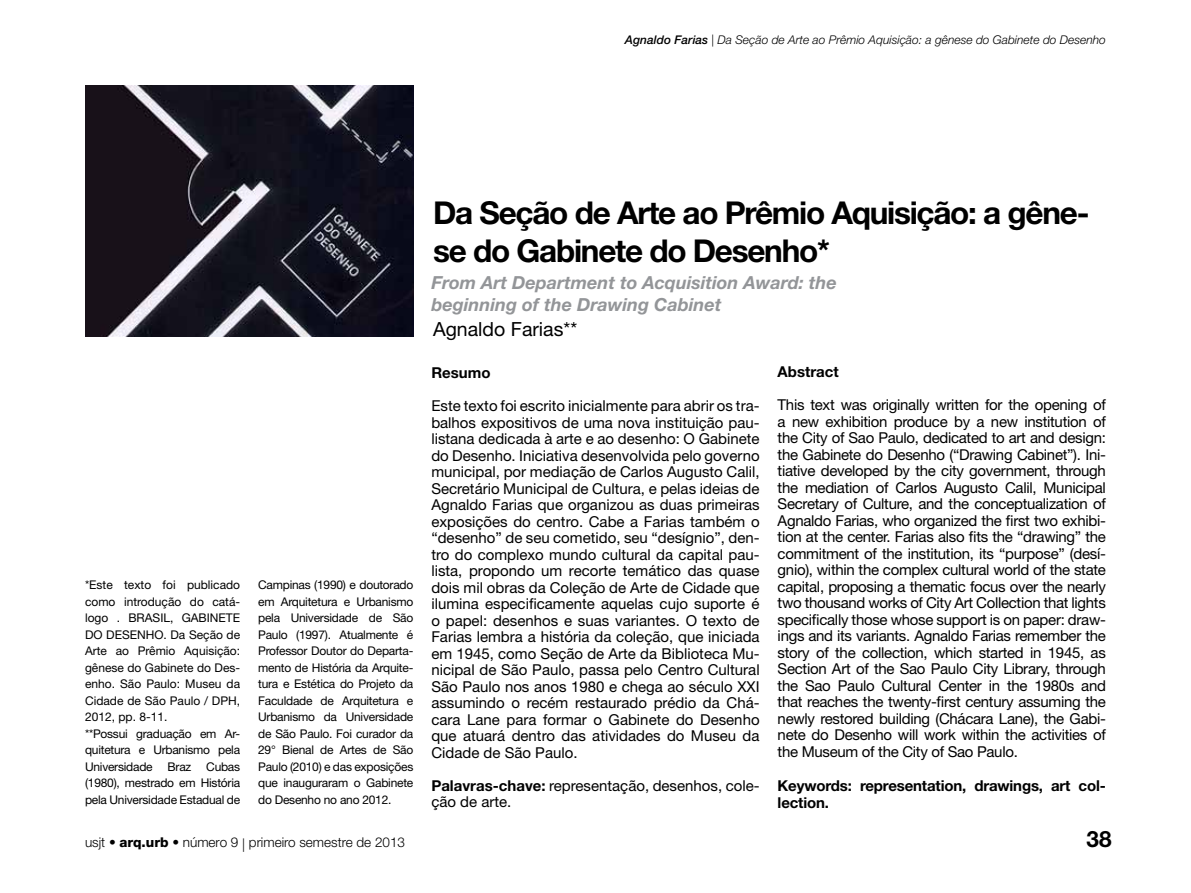
<style>
.page{position:relative;width:1191px;height:893px;background:#fff}
.page>*{position:absolute;margin:0;border:0;box-sizing:border-box;transform-origin:0 0}
.t1{font:700 31.5px/37.8px "Helvetica Neue LT Std";letter-spacing:-.04em;color:#000}
.t2{font:700 22.5px "Helvetica Neue LT Std";color:#000}
.t3{font:19.5px "Helvetica Neue LT Std";color:#000}
.t4{font:italic 700 18px/21.6px "Helvetica Neue LT Std";color:#939598}
.t5{font:15px/16.5px "Helvetica Neue LT Std";color:#000;text-align:justify}
.t6{font:700 15px/16.5px "Helvetica Neue LT Std";letter-spacing:-.01em;color:#000}
.t7{font:300 13.5px "Helvetica Neue LT Std";color:#000}
.t8{font:12px/16.5px "Helvetica Neue LT Std";letter-spacing:-.02em;color:#000;text-align:justify}
.t9{font:12px/16.5px "Helvetica Neue LT Std";color:#000}
.t10{font:italic 300 12px "Helvetica Neue LT Std";color:#000}
.s1{font-weight:500}
.s2{font-weight:800}
.s3{font-weight:700}
</style>
<div class="page">
<img style="left:85px;top:85px;width:328px;height:251px">
<p class="t10" style="left:625px;top:33px;width:482px"><span class="s1">Agnaldo Farias</span> | Da Seção de Arte ao Prêmio Aquisição: a gênese do Gabinete do Desenho</p>
<p class="t9" style="left:85px;top:576px;width:157px">*Este texto foi publicado como introdução do catá&shy;logo . BRASIL, GABINETE<br>DO DESENHO. Da Seção de<br>Arte ao Prêmio Aquisição: gênese do Gabinete do Des&shy;enho. São Paulo: Museu da<br>Cidade de São Paulo / DPH,<br>2012, pp. 8-11.<br>**Possui graduação em Ar&shy;quitetura e Urbanismo pela<br>Universidade Braz Cubas (1980), mestrado em História pela Universidade Estadual de</p>
<p class="t8" style="left:258px;top:576px;width:157px">Campinas (1990) e doutorado em Arquitetura e Urbanismo pela Universidade de São Paulo (1997). Atualmente é Professor Doutor do Departa&shy;mento de História da Arquite&shy;tura e Estética do Projeto da Faculdade de Arquitetura e Urbanismo da Universidade de São Paulo. Foi curador da 29° Bienal de Artes de São Paulo (2010) e das exposições que inauguraram o Gabinete do Desenho no ano 2012.</p>
<p class="t7" style="left:85px;top:834px;width:321px">usjt • <span class="s2">arq.urb</span> • número 9 | primeiro semestre de 2013</p>
<h1 class="t1" style="left:433px;top:193px;width:658px">Da Seção de Arte ao Prêmio Aquisição: a gêne&shy;se do Gabinete do Desenho*</h1>
<p class="t4" style="left:431px;top:272px;width:407px">From Art Department to Acquisition Award: the beginning of the Drawing Cabinet</p>
<h3 class="t3" style="left:433px;top:318px;width:146px">Agnaldo Farias**</h3>
<p class="t6" style="left:777px;top:363px;width:63px">Abstract</p>
<p class="t5" style="left:777px;top:396px;width:330px">This text was originally written for the opening of a new exhibition produce by a new institution of the City of Sao Paulo, dedicated to art and design: the Gabinete do Desenho (“Drawing Cabinet”). Ini&shy;tiative developed by the city government, through the mediation of Carlos Augusto Calil, Municipal Secretary of Culture, and the conceptualization of Agnaldo Farias, who organized the first two exhibi&shy;tion at the center. Farias also fits the “drawing” the commitment of the institution, its “purpose” (desí&shy;gnio), within the complex cultural world of the state capital, proposing a thematic focus over the nearly two thousand works of City Art Collection that lights specifically those whose support is on paper: draw&shy;ings and its variants. Agnaldo Farias remember the story of the collection, which started in 1945, as Section Art of the Sao Paulo City Library, through the Sao Paulo Cultural Center in the 1980s and that reaches the twenty-first century assuming the newly restored building (Chácara Lane), the Gabi&shy;nete do Desenho will work within the activities of the Museum of the City of Sao Paulo.</p>
<p class="t6" style="left:777px;top:777px;width:330px">Keywords: representation, drawings, art col&shy;lection.</p>
<p class="t6" style="left:431px;top:364px;width:61px">Resumo</p>
<p class="t5" style="left:431px;top:397px;width:330px">Este texto foi escrito inicialmente para abrir os tra&shy;balhos expositivos de uma nova instituição pau&shy;listana dedicada à arte e ao desenho: O Gabinete do Desenho. Iniciativa desenvolvida pelo governo municipal, por mediação de Carlos Augusto Calil, Secretário Municipal de Cultura, e pelas ideias de Agnaldo Farias que organizou as duas primeiras exposições do centro. Cabe a Farias também o “desenho” de seu cometido, seu “desígnio”, den&shy;tro do complexo mundo cultural da capital pau&shy;lista, propondo um recorte temático das quase dois mil obras da Coleção de Arte de Cidade que ilumina especificamente aquelas cujo suporte é o papel: desenhos e suas variantes. O texto de Farias lembra a história da coleção, que iniciada em 1945, como Seção de Arte da Biblioteca Mu&shy;nicipal de São Paulo, passa pelo Centro Cultural São Paulo nos anos 1980 e chega ao século XXI assumindo o recém restaurado prédio da Chá&shy;cara Lane para formar o Gabinete do Desenho que atuará dentro das atividades do Museu da Cidade de São Paulo.</p>
<p class="t5" style="left:431px;top:777px;width:330px"><span class="s3">Palavras-chave:</span> representação, desenhos, cole&shy;ção de arte.</p>
<h2 class="t2" style="left:1086px;top:825px;width:27px">38</h2>
</div>
